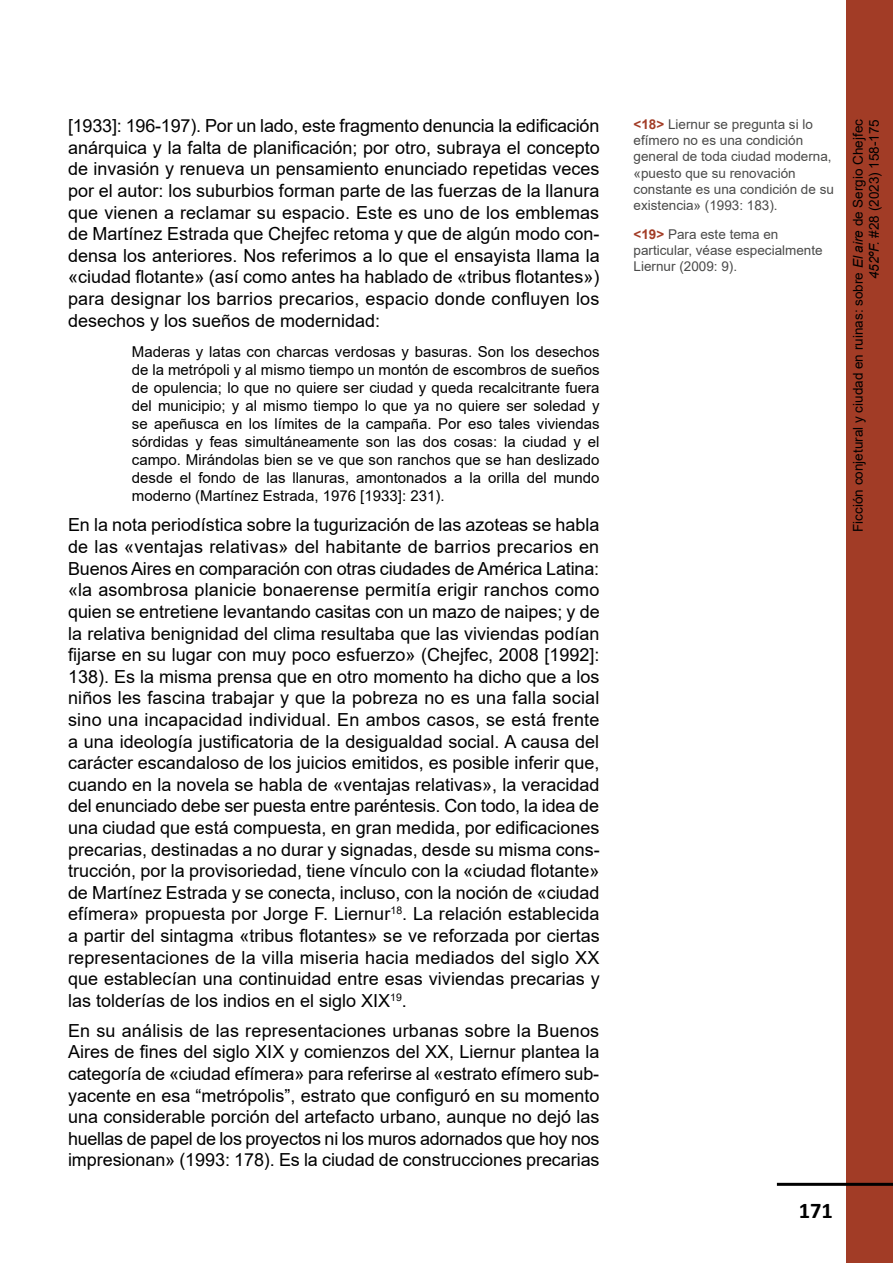
<style>
.page{position:relative;width:893px;height:1263px;background:#fff}
.page>*{position:absolute;margin:0;border:0;box-sizing:border-box;transform-origin:0 0}
.t1{font:700 22.5px "Calibri";color:#000}
.t2{font:18px/21.6px "Arial";color:#000;text-align:justify}
.t3{font:15px/18px "Arial";color:#000;text-align:justify}
.t4{font:13.5px/16.2px "Arial";color:#4a4a49}
.t5{font:13.5px/16.2px "Arial";color:#000;text-align:right}
.s1{font-weight:700;color:#a23c26}
.s2{font-style:italic}
</style>
<div class="page">
<div style="left:846px;top:0;width:47px;height:1263px;background:#a23c26"></div>
<hr style="left:777px;top:1183px;width:116px;height:3px;background:#000">
<p class="t2" style="left:68px;top:115px;width:533px">[1933]: 196-197). Por un lado, este fragmento denuncia la edificación anárquica y la falta de planificación; por otro, subraya el concepto de invasión y renueva un pensamiento enunciado repetidas veces por el autor: los suburbios forman parte de las fuerzas de la llanura que vienen a reclamar su espacio. Este es uno de los emblemas de Martínez Estrada que Chejfec retoma y que de algún modo con&shy;densa los anteriores. Nos referimos a lo que el ensayista llama la «ciudad flotante» (así como antes ha hablado de «tribus flotantes») para designar los barrios precarios, espacio donde confluyen los desechos y los sueños de modernidad:</p>
<p class="t3" style="left:132px;top:343px;width:469px">Maderas y latas con charcas verdosas y basuras. Son los desechos de la metrópoli y al mismo tiempo un montón de escombros de sueños de opulencia; lo que no quiere ser ciudad y queda recalcitrante fuera del municipio; y al mismo tiempo lo que ya no quiere ser soledad y se apeñusca en los límites de la campaña. Por eso tales viviendas sórdidas y feas simultáneamente son las dos cosas: la ciudad y el campo. Mirándolas bien se ve que son ranchos que se han deslizado desde el fondo de las llanuras, amontonados a la orilla del mundo moderno (Martínez Estrada, 1976 [1933]: 231).</p>
<p class="t2" style="left:68px;top:514px;width:533px">En la nota periodística sobre la tugurización de las azoteas se habla de las «ventajas relativas» del habitante de barrios precarios en Buenos Aires en comparación con otras ciudades de América Latina: «la asombrosa planicie bonaerense permitía erigir ranchos como quien se entretiene levantando casitas con un mazo de naipes; y de la relativa benignidad del clima resultaba que las viviendas podían fijarse en su lugar con muy poco esfuerzo» (Chejfec, 2008 [1992]:<br>138). Es la misma prensa que en otro momento ha dicho que a los niños les fascina trabajar y que la pobreza no es una falla social sino una incapacidad individual. En ambos casos, se está frente a una ideología justificatoria de la desigualdad social. A causa del carácter escandaloso de los juicios emitidos, es posible inferir que, cuando en la novela se habla de «ventajas relativas», la veracidad del enunciado debe ser puesta entre paréntesis. Con todo, la idea de una ciudad que está compuesta, en gran medida, por edificaciones precarias, destinadas a no durar y signadas, desde su misma cons&shy;trucción, por la provisoriedad, tiene vínculo con la «ciudad flotante» de Martínez Estrada y se conecta, incluso, con la noción de «ciudad efímera» propuesta por Jorge F. Liernur<sup>18</sup>. La relación establecida a partir del sintagma «tribus flotantes» se ve reforzada por ciertas representaciones de la villa miseria hacia mediados del siglo XX que establecían una continuidad entre esas viviendas precarias y las tolderías de los indios en el siglo XIX<sup>19</sup>.</p>
<p class="t2" style="left:68px;top:1019px;width:533px">En su análisis de las representaciones urbanas sobre la Buenos Aires de fines del siglo XIX y comienzos del XX, Liernur plantea la categoría de «ciudad efímera» para referirse al «estrato efímero sub&shy;yacente en esa “metrópolis”, estrato que configuró en su momento una considerable porción del artefacto urbano, aunque no dejó las huellas de papel de los proyectos ni los muros adornados que hoy nos impresionan» (1993: 178). Es la ciudad de construcciones precarias</p>
<p class="t4" style="left:634px;top:116px;width:202px"><span class="s1">&lt;18&gt;</span> Liernur se pregunta si lo efímero no es una condición general de toda ciudad moderna, «puesto que su renovación constante es una condición de su existencia» (1993: 183).</p>
<p class="t4" style="left:634px;top:226px;width:191px"><span class="s1">&lt;19&gt;</span> Para este tema en particular, véase especialmente<br>Liernur (2009: 9).</p>
<p class="t5" style="left:850px;top:532px;width:414px;rotate:-90deg">Ficción conjetural y ciudad en ruinas: sobre <span class="s2">El aire</span> de Sergio Chejfec<br><span class="s2">452ºF.</span> #28 (2023) 158-175</p>
<p class="t1" style="left:799px;top:1195px;width:36px">171</p>
</div>
